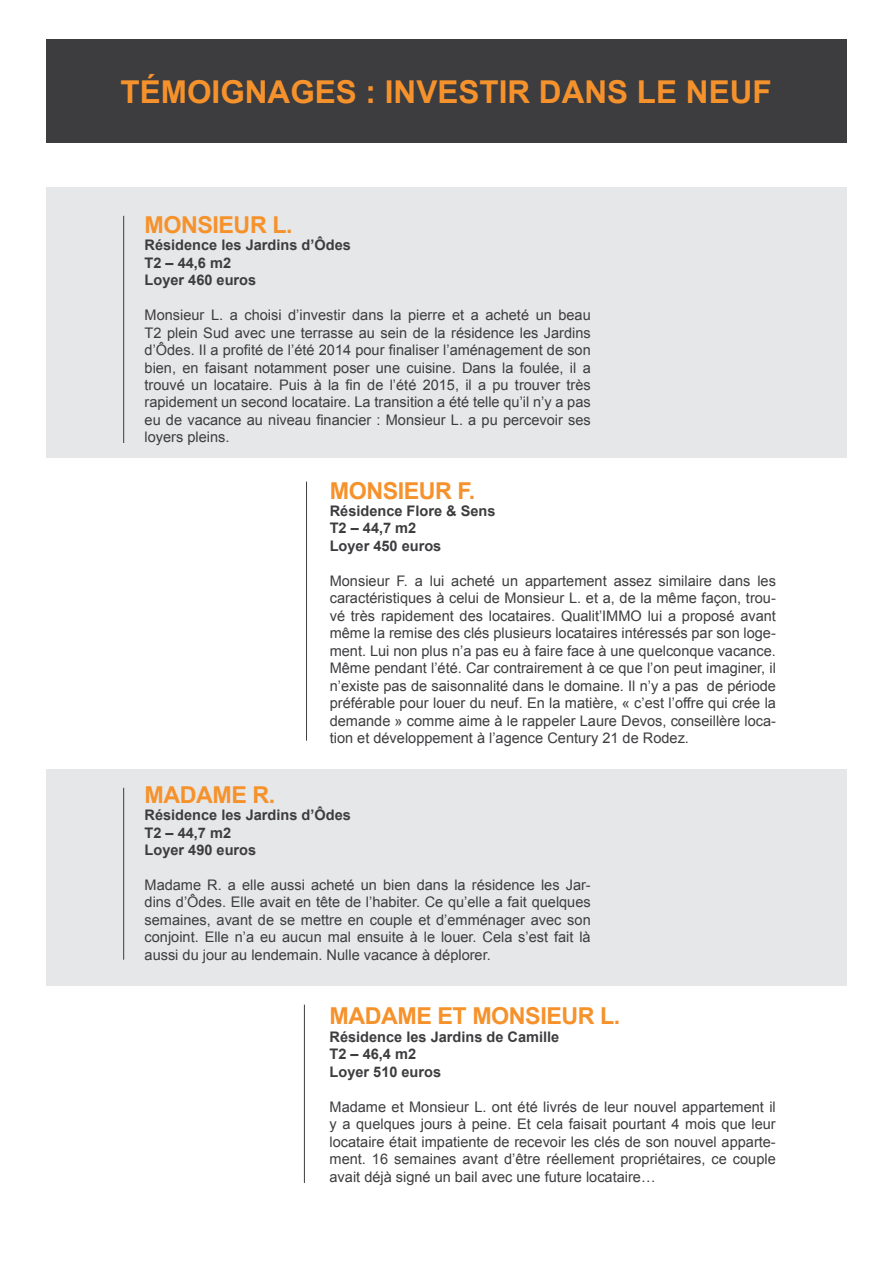
<style>
.page{position:relative;width:893px;height:1263px;background:#fff}
.page>*{position:absolute;margin:0;border:0;box-sizing:border-box;transform-origin:0 0}
.t1{font:700 31.5px "Arial";color:#f6922c}
.t2{font:700 23.25px "Arial";letter-spacing:-.02em;color:#f6922c}
.t3{font:14.55px/17.4px "Arial";color:#3d3c3f;text-align:justify}
.t4{font:700 14.55px/17.4px "Arial";color:#3d3c3f}
</style>
<div class="page">
<div style="left:46px;top:187px;width:800px;height:270px;background:#e6e7e9"></div>
<div style="left:46px;top:770px;width:800px;height:216px;background:#e6e7e9"></div>
<div style="left:46px;top:39px;width:800px;height:103px;background:#3d3c3f"></div>
<hr style="left:123px;top:216px;width:1px;height:227px;background:#3d3c3f">
<hr style="left:123px;top:788px;width:1px;height:172px;background:#3d3c3f">
<hr style="left:306px;top:482px;width:1px;height:259px;background:#3d3c3f">
<hr style="left:304px;top:1005px;width:1px;height:178px;background:#3d3c3f">
<h1 class="t1" style="left:121px;top:71px;width:653px">Témoignages : investir dans le neuf</h1>
<h2 class="t2" style="left:145px;top:209px;width:150px">Monsieur L.</h2>
<p class="t4" style="left:145px;top:237px;width:208px">Résidence les Jardins d’Ôdes<br>T2 – 44,6 m2<br>Loyer 460 euros</p>
<p class="t3" style="left:145px;top:306px;width:448px">Monsieur L. a choisi d’investir dans la pierre et a acheté un beau T2 plein Sud avec une terrasse au sein de la résidence les Jardins d’Ôdes. Il a profité de l’été 2014 pour finaliser l’aménagement de son bien, en faisant notamment poser une cuisine. Dans la foulée, il a trouvé un locataire. Puis à la fin de l’été 2015, il a pu trouver très rapidement un second locataire. La transition a été telle qu’il n’y a pas eu de vacance au niveau financier : Monsieur L. a pu percevoir ses loyers pleins.</p>
<h2 class="t2" style="left:330px;top:475px;width:147px">Monsieur F.</h2>
<p class="t4" style="left:330px;top:503px;width:167px">Résidence Flore &amp; Sens<br>T2 – 44,7 m2<br>Loyer 450 euros</p>
<p class="t3" style="left:330px;top:572px;width:448px">Monsieur F. a lui acheté un appartement assez similaire dans les caractéristiques à celui de Monsieur L. et a, de la même façon, trou&shy;vé très rapidement des locataires. Qualit’IMMO lui a proposé avant même la remise des clés plusieurs locataires intéressés par son loge&shy;ment. Lui non plus n’a pas eu à faire face à une quelconque vacance.<br>Même pendant l’été. Car contrairement à ce que l’on peut imaginer, il n’existe pas de saisonnalité dans le domaine. Il n’y a pas de période préférable pour louer du neuf. En la matière, « c’est l’offre qui crée la demande » comme aime à le rappeler Laure Devos, conseillère loca&shy;tion et développement à l’agence Century 21 de Rodez.</p>
<h2 class="t2" style="left:145px;top:779px;width:132px">Madame R.</h2>
<p class="t4" style="left:145px;top:807px;width:208px">Résidence les Jardins d’Ôdes<br>T2 – 44,7 m2<br>Loyer 490 euros</p>
<p class="t3" style="left:145px;top:876px;width:448px">Madame R. a elle aussi acheté un bien dans la résidence les Jar&shy;dins d’Ôdes. Elle avait en tête de l’habiter. Ce qu’elle a fait quelques semaines, avant de se mettre en couple et d’emménager avec son conjoint. Elle n’a eu aucun mal ensuite à le louer. Cela s’est fait là aussi du jour au lendemain. Nulle vacance à déplorer.</p>
<h2 class="t2" style="left:330px;top:1001px;width:292px">Madame et Monsieur L.</h2>
<p class="t4" style="left:330px;top:1028px;width:231px">Résidence les Jardins de Camille<br>T2 – 46,4 m2<br>Loyer 510 euros</p>
<p class="t3" style="left:330px;top:1098px;width:448px">Madame et Monsieur L. ont été livrés de leur nouvel appartement il y a quelques jours à peine. Et cela faisait pourtant 4 mois que leur locataire était impatiente de recevoir les clés de son nouvel apparte&shy;ment. 16 semaines avant d’être réellement propriétaires, ce couple avait déjà signé un bail avec une future locataire…</p>
</div>
